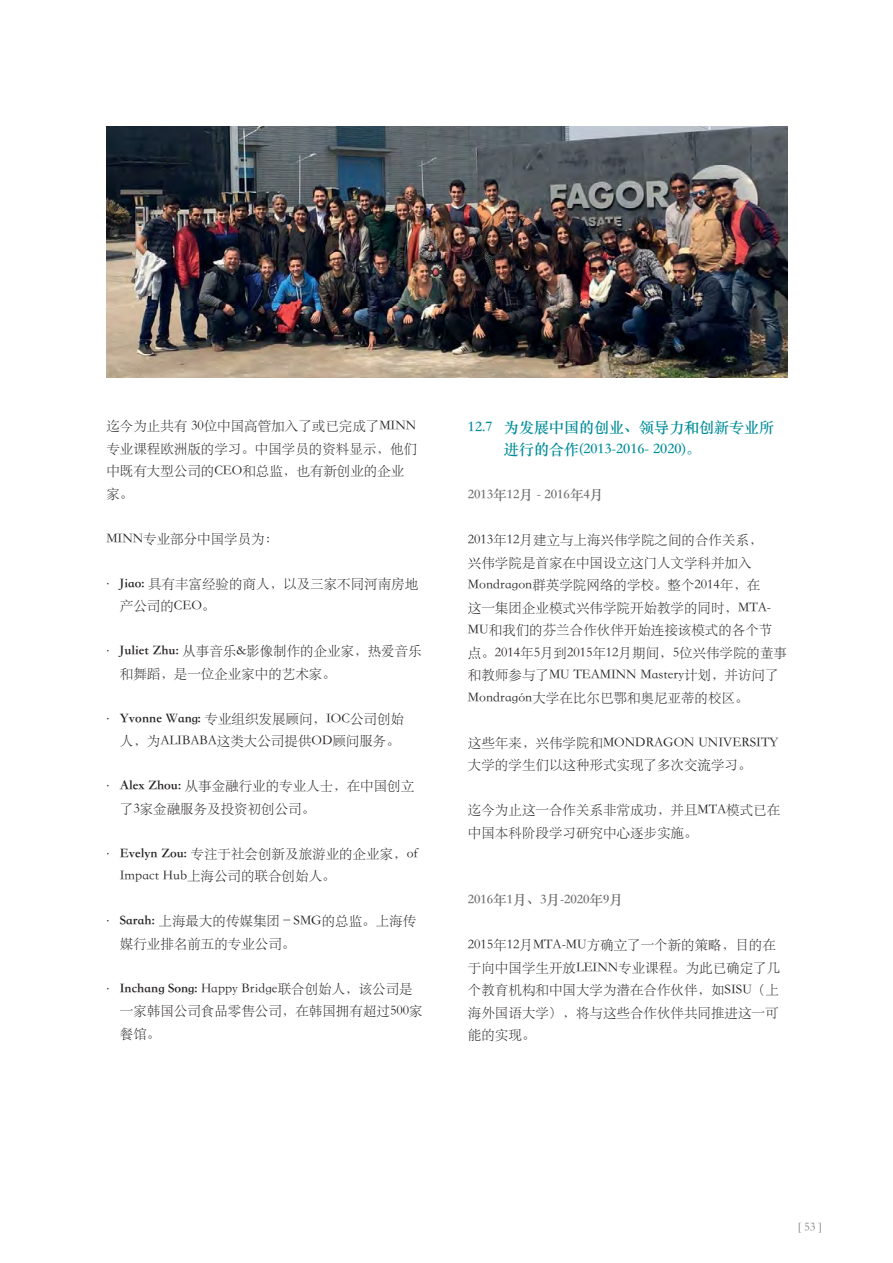
<style>
.page{position:relative;width:893px;height:1263px;background:#fff}
.page>*{position:absolute;margin:0;border:0;box-sizing:border-box;transform-origin:0 0}
.t1{font:15px/22.5px "ST Songti SC Bold";color:#008c99}
.t2{font:13.5px/22.5px "ST Songti SC Light";color:#231f20}
.t3{font:13.5px "ST Songti SC Bold";color:#6d6e70}
.t4{font:12px "ST Songti SC Regular";color:#808285}
.s1{font-family:"ST Songti SC Bold"}
</style>
<div class="page">
<img style="left:106px;top:126px;width:681px;height:252px">
<p class="t2" style="left:106px;top:414px;width:312px">迄今为止共有 30位中国高管加入了或已完成了MINN专业课程欧洲版的学习。中国学员的资料显示，他们中既有大型公司的CEO和总监，也有新创业的企业家。</p>
<p class="t2" style="left:106px;top:527px;width:173px">MINN专业部分中国学员为：</p>
<p class="t2" style="left:120px;top:572px;width:300px;text-indent:-14px">. <span class="s1">Jiao:</span> 具有丰富经验的商人，以及三家不同河南房地产公司的CEO。</p>
<p class="t2" style="left:120px;top:639px;width:303px;text-indent:-14px">. <span class="s1">Juliet Zhu:</span> 从事音乐&amp;影像制作的企业家，热爱音乐和舞蹈，是一位企业家中的艺术家。</p>
<p class="t2" style="left:120px;top:707px;width:286px;text-indent:-14px">. <span class="s1">Yvonne Wang:</span> 专业组织发展顾问，IOC公司创始人，为ALIBABA这类大公司提供OD顾问服务。</p>
<p class="t2" style="left:120px;top:774px;width:296px;text-indent:-14px">. <span class="s1">Alex Zhou:</span> 从事金融行业的专业人士，在中国创立了3家金融服务及投资初创公司。</p>
<p class="t2" style="left:120px;top:842px;width:300px;text-indent:-14px">. <span class="s1">Evelyn Zou:</span> 专注于社会创新及旅游业的企业家，of<br>Impact Hub上海公司的联合创始人。</p>
<p class="t2" style="left:120px;top:909px;width:298px;text-indent:-14px">. <span class="s1">Sarah:</span> 上海最大的传媒集团－SMG的总监。上海传媒行业排名前五的专业公司。</p>
<p class="t2" style="left:120px;top:977px;width:304px;text-indent:-14px">. <span class="s1">Inchang Song:</span> Happy Bridge联合创始人，该公司是一家韩国公司食品零售公司，在韩国拥有超过500家餐馆。</p>
<p class="t1" style="left:504px;top:415px;width:272px;text-indent:-36px">12.7 为发展中国的创业、领导力和创新专业所进行的合作(2013-2016- 2020)。</p>
<p class="t3" style="left:468px;top:485px;width:137px">2013年12月 - 2016年4月</p>
<p class="t2" style="left:468px;top:528px;width:320px">2013年12月建立与上海兴伟学院之间的合作关系，<br>兴伟学院是首家在中国设立这门人文学科并加入<br>Mondragon群英学院网络的学校。整个2014年，在<br>这一集团企业模式兴伟学院开始教学的同时，MTA-<br>MU和我们的芬兰合作伙伴开始连接该模式的各个节点。2014年5月到2015年12月期间，5位兴伟学院的董事和教师参与了MU TEAMINN Mastery计划，并访问了<br>Mondragón大学在比尔巴鄂和奥尼亚蒂的校区。</p>
<p class="t2" style="left:468px;top:730px;width:312px">这些年来，兴伟学院和MONDRAGON UNIVERSITY大学的学生们以这种形式实现了多次交流学习。</p>
<p class="t2" style="left:468px;top:798px;width:314px">迄今为止这一合作关系非常成功，并且MTA模式已在中国本科阶段学习研究中心逐步实施。</p>
<p class="t3" style="left:468px;top:890px;width:156px">2016年1月、3月-2020年9月</p>
<p class="t2" style="left:468px;top:933px;width:314px">2015年12月MTA-MU方确立了一个新的策略，目的在于向中国学生开放LEINN专业课程。为此已确定了几个教育机构和中国大学为潜在合作伙伴，如SISU（上海外国语大学），将与这些合作伙伴共同推进这一可能的实现。</p>
<p class="t4" style="left:797px;top:1218px;width:26px">[ 53 ]</p>
</div>
